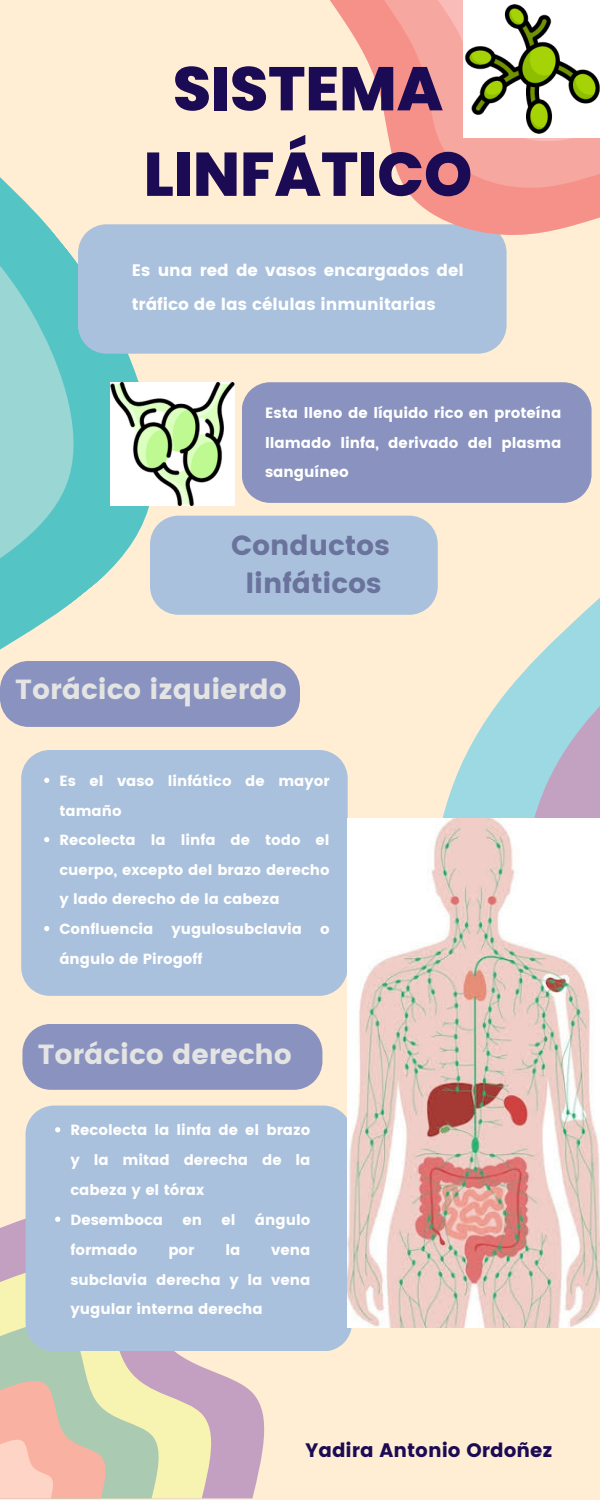
<style>
.page{position:relative;width:600px;height:1500px;background:#ffeed4}
.page>*{position:absolute;margin:0;border:0;box-sizing:border-box;transform-origin:0 0}
.t1{font:800 61.6px/85.5px "Poppins";color:#1b0b54;text-align:center}
.t2{font:27.7px "Poppins";color:#e4e4e3}
.t3{font:27.7px/38.2px "Poppins";color:#6a739c;text-align:center}
.t4{font:19.5px "Poppins";color:#1b0b54}
.t5{font:16.6px/33.6px "Poppins";color:#fff}
.t6{font:14.8px/30px "Poppins";color:#fff;text-align:justify}
.t7{font:14.7px/29.8px "Poppins";color:#fff;text-align:justify}
.t8{font:14.6px/29.7px "Poppins";color:#fff}
</style>
<div class="page">
<svg style="left:0;top:177px;width:242px;height:473px"></svg>
<svg style="left:0;top:197px;width:152px;height:409px;fill:#55c4c5"></svg>
<svg style="left:0;top:236px;width:53px;height:308px;background:#87d1d0"></svg>
<div style="left:78px;top:224px;width:429px;height:130px;background:#aac1dd"></div>
<svg style="left:311px;top:598px;width:289px;height:508px"></svg>
<svg style="left:417px;top:642px;width:183px;height:177px"></svg>
<svg style="left:535px;top:696px;width:65px;height:123px;background:#b2bad0"></svg>
<div style="left:242px;top:382px;width:349px;height:121px;background:#8a93bf"></div>
<div style="left:150px;top:516px;width:288px;height:99px;background:#aac1dd"></div>
<div style="left:0;top:661px;width:300px;height:66px;background:#8a93bf"></div>
<svg style="left:0;top:1204px;width:265px;height:294px;fill:#c3a0c1"></svg>
<svg style="left:0;top:1254px;width:218px;height:244px;background:#e2d1b9"></svg>
<svg style="left:0;top:1315px;width:164px;height:183px;background:#d7cab0"></svg>
<div style="left:21px;top:750px;width:327px;height:246px;background:#aac1dd"></div>
<svg style="left:330px;top:0;width:270px;height:236px"></svg>
<svg style="left:384px;top:0;width:216px;height:189px;background:#f69f97"></svg>
<svg style="left:438px;top:0;width:162px;height:142px;background:#f6aaa3"></svg>
<div style="left:22px;top:1024px;width:300px;height:66px;background:#8a93bf"></div>
<div style="left:26px;top:1106px;width:326px;height:245px;background:#aac1dd"></div>
<img style="left:348px;top:819px;width:252px;height:509px">
<img style="left:111px;top:382px;width:123px;height:124px">
<img style="left:463px;top:0;width:137px;height:138px">
<svg style="left:44px;top:778px;width:5px;height:5px"></svg>
<svg style="left:44px;top:837px;width:5px;height:5px"></svg>
<svg style="left:44px;top:926px;width:5px;height:5px"></svg>
<svg style="left:55px;top:1127px;width:5px;height:5px"></svg>
<svg style="left:55px;top:1217px;width:5px;height:5px"></svg>
<p class="t1" style="left:144px;top:46px;width:330px">SISTEMA<br>LINFÁTICO</p>
<p class="t5" style="left:132px;top:254px;width:334px">Es una red de vasos encargados del tráfico de las células inmunitarias</p>
<p class="t6" style="left:265px;top:397px;width:298px">Esta lleno de líquido rico en proteína llamado linfa, derivado del plasma sanguíneo</p>
<p class="t3" style="left:231px;top:526px;width:160px">Conductos linfáticos</p>
<h2 class="t2" style="left:15px;top:674px;width:273px">Torácico izquierdo</h2>
<h2 class="t8" style="left:59px;top:766px;width:272px">Es el vaso linfático de mayor tamaño</h2>
<p class="t8" style="left:59px;top:825px;width:272px;text-align:justify">Recolecta la linfa de todo el cuerpo, excepto del brazo derecho y lado derecho de la cabeza</p>
<p class="t8" style="left:59px;top:914px;width:272px">Confluencia yugulosubclavia o ángulo de Pirogoff</p>
<p class="t2" style="left:38px;top:1038px;width:256px">Torácico derecho</p>
<p class="t7" style="left:70px;top:1115px;width:241px">Recolecta la linfa de el brazo y la mitad derecha de la cabeza y el tórax</p>
<h2 class="t7" style="left:70px;top:1205px;width:94px">Desemboca</h2>
<h2 class="t7" style="left:183px;top:1205px;width:21px">en</h2>
<h2 class="t7" style="left:222px;top:1205px;width:16px">el</h2>
<h2 class="t7" style="left:255px;top:1205px;width:57px">ángulo</h2>
<h2 class="t7" style="left:70px;top:1235px;width:68px">formado</h2>
<h2 class="t7" style="left:168px;top:1235px;width:28px">por</h2>
<h2 class="t7" style="left:225px;top:1235px;width:17px">la</h2>
<h2 class="t7" style="left:70px;top:1235px;width:241px;text-indent:201px">vena subclavia derecha y la vena yugular interna derecha</h2>
<p class="t4" style="left:305px;top:1439px;width:249px">Yadira Antonio Ordoñez</p>
</div>
